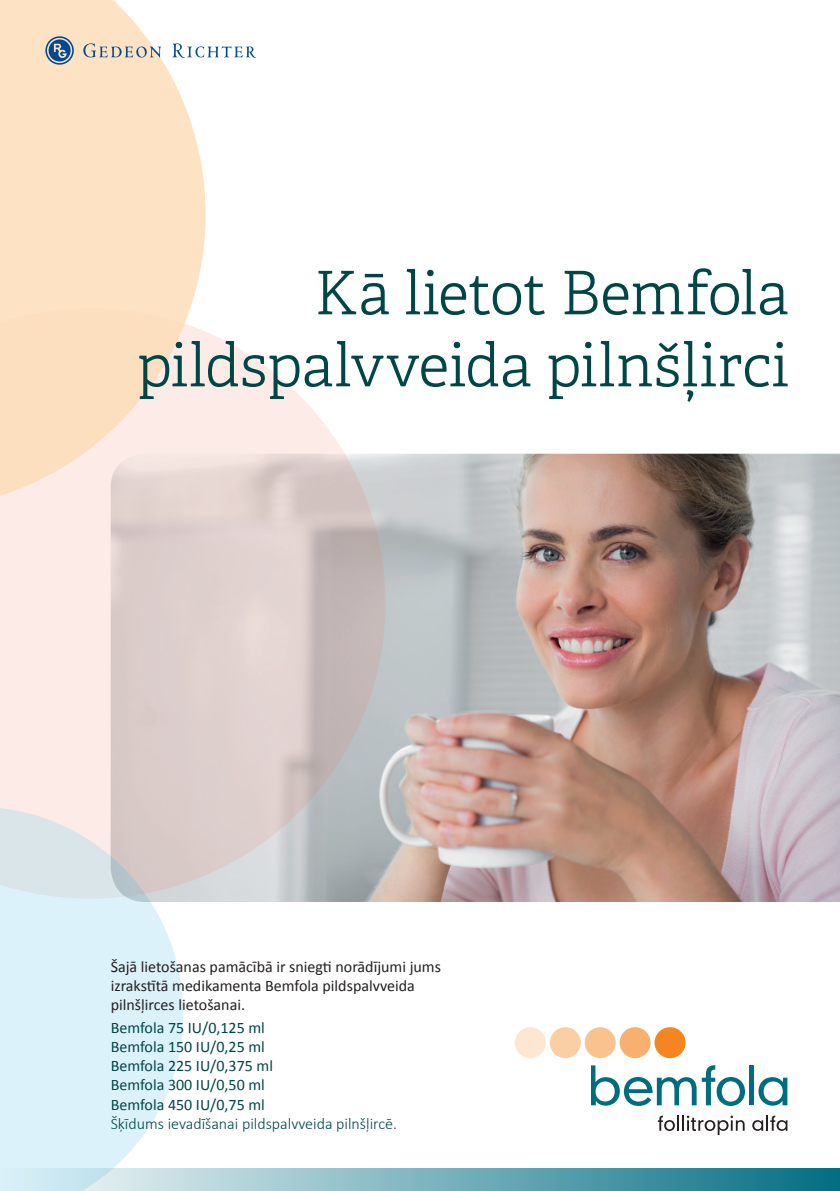
<style>
.page{position:relative;width:840px;height:1191px;background:#fff}
.page>*{position:absolute;margin:0;border:0;box-sizing:border-box;transform-origin:0 0}
.t1{font:60px/72px "Adelle PE Lt";letter-spacing:-.005em;color:#004646;text-align:right}
.t2{font:16px/19.2px "Calibri";color:#231f20}
.t3{font:16px/19.2px "Calibri";color:#004646}
.t4{font:300 16px "Calibri";color:#004646}
</style>
<div class="page">
<img style="left:183px;top:454px;width:656px;height:448px">
<svg style="left:183px;top:1168px;width:656px;height:23px;background:#65a5b2"></svg>
<svg style="left:591px;top:1065px;width:153px;height:41px"></svg>
<div style="left:748px;top:1065px;width:5px;height:40px;background:#006c81"></div>
<svg style="left:758px;top:1077px;width:29px;height:28px"></svg>
<svg style="left:657px;top:1115px;width:87px;height:20px"></svg>
<svg style="left:752px;top:1115px;width:35px;height:15px"></svg>
<div style="left:514px;top:1027px;width:31px;height:31px;background:#fde7d3;border-radius:50%"></div>
<div style="left:549px;top:1027px;width:31px;height:31px;background:#fbcea6;border-radius:50%"></div>
<div style="left:584px;top:1027px;width:31px;height:31px;background:#fac28f;border-radius:50%"></div>
<div style="left:619px;top:1027px;width:31px;height:31px;background:#f8b06e;border-radius:50%"></div>
<div style="left:654px;top:1027px;width:31px;height:31px;background:#f58520;border-radius:50%"></div>
<svg style="left:0;top:332px;width:385px;height:566px;background:#e1d5d3"></svg>
<svg style="left:0;top:806px;width:183px;height:385px;background:#ddecf2"></svg>
<svg style="left:0;top:0;width:205px;height:510px;background:#fbe4ca"></svg>
<svg style="left:45px;top:36px;width:29px;height:29px"></svg>
<svg style="left:172px;top:43px;width:84px;height:15px"></svg>
<svg style="left:83px;top:43px;width:78px;height:15px"></svg>
<h1 class="t1" style="left:136px;top:255px;width:653px">Kā lietot Bemfola pildspalvveida pilnšļirci</h1>
<p class="t2" style="left:111px;top:956px;width:331px">Šajā lietošanas pamācībā ir sniegti norādījumi jums izrakstītā medikamenta Bemfola pildspalvveida pilnšļirces lietošanai.</p>
<p class="t3" style="left:111px;top:1018px;width:164px">Bemfola 75 IU/0,125 ml<br>Bemfola 150 IU/0,25 ml<br>Bemfola 225 IU/0,375 ml<br>Bemfola 300 IU/0,50 ml<br>Bemfola 450 IU/0,75 ml</p>
<p class="t4" style="left:111px;top:1113px;width:288px">Šķīdums ievadīšanai pildspalvveida pilnšļircē.</p>
</div>
